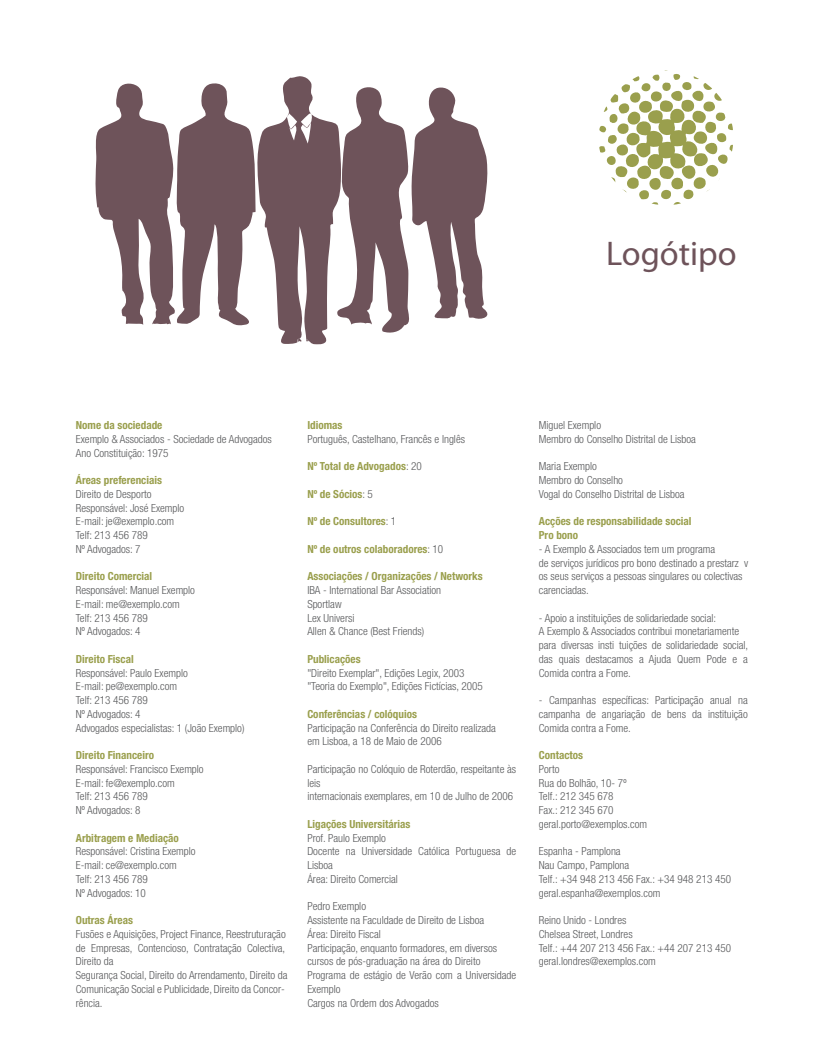
<style>
.page{position:relative;width:815px;height:1063px;background:#fff}
.page>*{position:absolute;margin:0;border:0;box-sizing:border-box;transform-origin:0 0}
.t1{font:34.38px "Myriad Pro";color:#6e535a}
.t2{font:300 condensed 11.12px/13.8px "Helvetica Neue";color:#58595b}
.t3{font:700 condensed 11.12px/13.8px "Helvetica Neue";color:#9a9f4d}
.s1{font-weight:300;color:#58595b}
</style>
<div class="page">
<svg style="left:599px;top:70px;width:134px;height:135px"></svg>
<svg style="left:95px;top:76px;width:393px;height:269px"></svg>
<h1 class="t1" style="left:606px;top:232px;width:132px">Logótipo</h1>
<p class="t3" style="left:76px;top:418px;width:88px">Nome da sociedade</p>
<p class="t2" style="left:76px;top:432px;width:198px">Exemplo &amp; Associados - Sociedade de Advogados<br>Ano Constituição: 1975</p>
<p class="t3" style="left:76px;top:473px;width:88px">Áreas preferenciais</p>
<p class="t2" style="left:76px;top:487px;width:110px">Direito de Desporto<br>Responsável: José Exemplo<br>E-mail: je@exemplo.com<br>Telf: 213 456 789<br>Nº Advogados: 7</p>
<p class="t3" style="left:76px;top:569px;width:78px">Direito Comercial</p>
<p class="t2" style="left:76px;top:583px;width:121px">Responsável: Manuel Exemplo<br>E-mail: me@exemplo.com<br>Telf: 213 456 789<br>Nº Advogados: 4</p>
<p class="t3" style="left:76px;top:652px;width:59px">Direito Fiscal</p>
<p class="t2" style="left:76px;top:666px;width:170px">Responsável: Paulo Exemplo<br>E-mail: pe@exemplo.com<br>Telf: 213 456 789<br>Nº Advogados: 4<br>Advogados especialistas: 1 (João Exemplo)</p>
<p class="t3" style="left:76px;top:748px;width:80px">Direito Financeiro</p>
<p class="t2" style="left:76px;top:762px;width:129px">Responsável: Francisco Exemplo<br>E-mail: fe@exemplo.com<br>Telf: 213 456 789<br>Nº Advogados: 8</p>
<p class="t3" style="left:76px;top:831px;width:105px">Arbitragem e Mediação</p>
<p class="t2" style="left:76px;top:844px;width:121px">Responsável: Cristina Exemplo<br>E-mail: ce@exemplo.com<br>Telf: 213 456 789<br>Nº Advogados: 10</p>
<p class="t3" style="left:76px;top:913px;width:59px">Outras Áreas</p>
<p class="t2" style="left:76px;top:927px;width:213px">Fusões e Aquisições, Project Finance, Reestruturação de Empresas, Contencioso, Contratação Colectiva, Direito da<br>Segurança Social, Direito do Arrendamento, Direito da Comunicação Social e Publicidade, Direito da Concor&shy;rência.</p>
<p class="t3" style="left:307px;top:418px;width:37px">Idiomas</p>
<p class="t2" style="left:307px;top:432px;width:159px">Português, Castelhano, Francês e Inglês</p>
<p class="t3" style="left:307px;top:459px;width:116px">Nº Total de Advogados<span class="s1">: 20</span></p>
<p class="t3" style="left:307px;top:487px;width:67px">Nº de Sócios<span class="s1">: 5</span></p>
<p class="t3" style="left:307px;top:514px;width:90px">Nº de Consultores<span class="s1">: 1</span></p>
<p class="t3" style="left:307px;top:542px;width:137px">Nº de outros colaboradores<span class="s1">: 10</span></p>
<p class="t3" style="left:307px;top:569px;width:177px">Associações / Organizações / Networks</p>
<p class="t2" style="left:307px;top:583px;width:135px">IBA - International Bar Association<br>Sportlaw<br>Lex Universi<br>Allen &amp; Chance (Best Friends)</p>
<p class="t3" style="left:307px;top:652px;width:55px">Publicações</p>
<p class="t2" style="left:307px;top:666px;width:177px">"Direito Exemplar", Edições Legix, 2003 "Teoria do Exemplo", Edições Fictícias, 2005</p>
<p class="t3" style="left:307px;top:707px;width:111px">Conferências / colóquios</p>
<p class="t2" style="left:307px;top:721px;width:190px">Participação na Conferência do Direito realizada em Lisboa, a 18 de Maio de 2006</p>
<p class="t2" style="left:307px;top:762px;width:210px">Participação no Colóquio de Roterdão, respeitante às leis<br>internacionais exemplares, em 10 de Julho de 2006</p>
<p class="t3" style="left:307px;top:817px;width:105px">Ligações Universitárias</p>
<p class="t2" style="left:307px;top:831px;width:210px">Prof. Paulo Exemplo<br>Docente na Universidade Católica Portuguesa de<br>Lisboa<br>Área: Direito Comercial</p>
<p class="t2" style="left:307px;top:900px;width:210px">Pedro Exemplo<br>Assistente na Faculdade de Direito de Lisboa<br>Área: Direito Fiscal<br>Participação, enquanto formadores, em diversos cursos de pós-graduação na área do Direito<br>Programa de estágio de Verão com a Universidade<br>Exemplo<br>Cargos na Ordem dos Advogados</p>
<p class="t2" style="left:539px;top:418px;width:159px">Miguel Exemplo<br>Membro do Conselho Distrital de Lisboa</p>
<p class="t2" style="left:539px;top:460px;width:147px">Maria Exemplo<br>Membro do Conselho<br>Vogal do Conselho Distrital de Lisboa</p>
<p class="t3" style="left:539px;top:514px;width:154px">Acções de responsabilidade social<br>Pro bono</p>
<p class="t2" style="left:539px;top:542px;width:211px">- A Exemplo &amp; Associados tem um programa<br>de serviços jurídicos pro bono destinado a prestarz v os seus serviços a pessoas singulares ou colectivas carenciadas.</p>
<p class="t2" style="left:539px;top:611px;width:211px">- Apoio a instituições de solidariedade social:<br>A Exemplo &amp; Associados contribui monetariamente para diversas insti tuições de solidariedade social, das quais destacamos a Ajuda Quem Pode e a Comida contra a Fome.</p>
<p class="t2" style="left:539px;top:693px;width:210px;text-align:justify">- Campanhas específicas: Participação anual na campanha de angariação de bens da instituição Comida contra a Fome.</p>
<p class="t3" style="left:539px;top:748px;width:46px">Contactos</p>
<p class="t2" style="left:539px;top:762px;width:110px">Porto<br>Rua do Bolhão, 10- 7º<br>Telf.: 212 345 678<br>Fax.: 212 345 670 geral.porto@exemplos.com</p>
<p class="t2" style="left:539px;top:845px;width:194px">Espanha - Pamplona<br>Nau Campo, Pamplona<br>Telf.: +34 948 213 456 Fax.: +34 948 213 450 geral.espanha@exemplos.com</p>
<p class="t2" style="left:539px;top:913px;width:194px">Reino Unido - Londres<br>Chelsea Street, Londres<br>Telf.: +44 207 213 456 Fax.: +44 207 213 450 geral.londres@exemplos.com</p>
</div>
